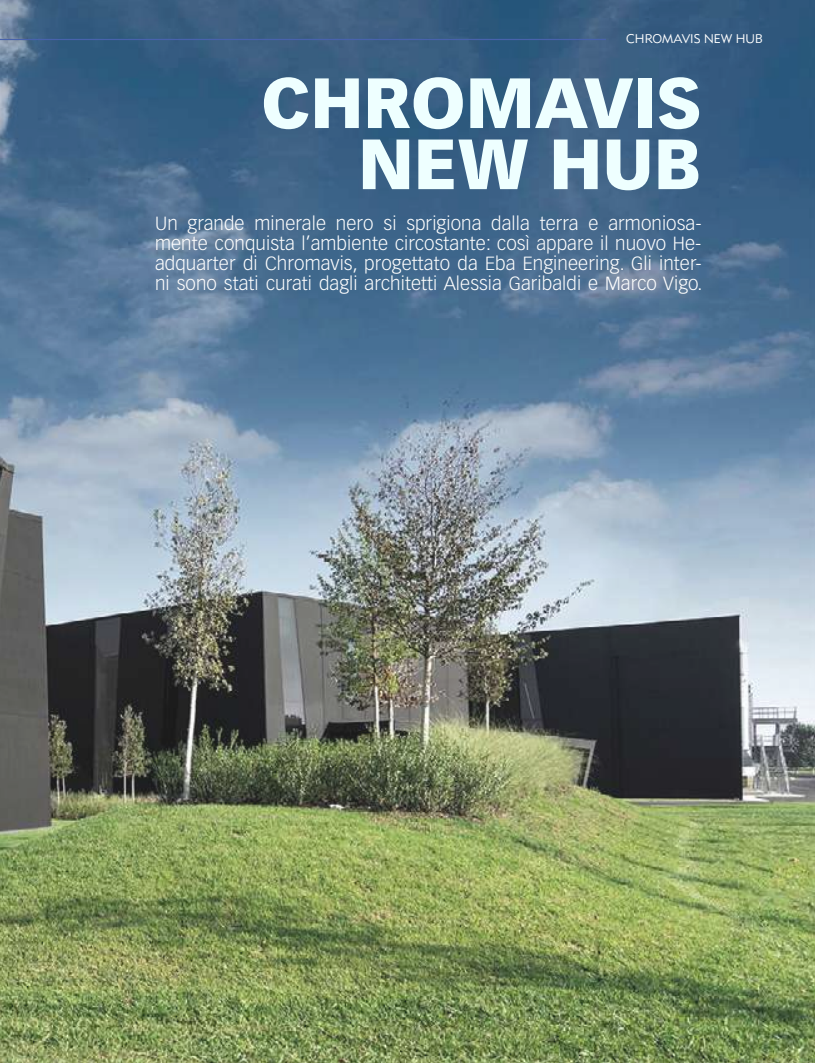
<style>
.page{position:relative;width:815px;height:1063px;background:#fff}
.page>*{position:absolute;margin:0;border:0;box-sizing:border-box;transform-origin:0 0}
.t1{font:900 69.75px/61.1px "Vectora LT Std";color:#eff;text-align:right}
.t2{font:300 18.75px/20px "Vectora LT Std";letter-spacing:.005em;color:#fff;text-align:justify}
.t3{font:12.5px "Metro Lite Two";color:#fff}
</style>
<div class="page">
<img style="left:0;top:0;width:815px;height:1063px">
<hr style="left:0;top:39px;width:606px;height:1px;background:#4762ab">
<p class="t3" style="left:626px;top:31px;width:138px">CHROMAVIS NEW HUB</p>
<h1 class="t1" style="left:261px;top:72px;width:442px">CHROMAVIS<br>NEW HUB</h1>
<p class="t2" style="left:155px;top:214px;width:549px">Un grande minerale nero si sprigiona dalla terra e armoniosa&shy;mente conquista l’ambiente circostante: così appare il nuovo He&shy;adquarter di Chromavis, progettato da Eba Engineering. Gli inter&shy;ni sono stati curati dagli architetti Alessia Garibaldi e Marco Vigo.</p>
</div>
